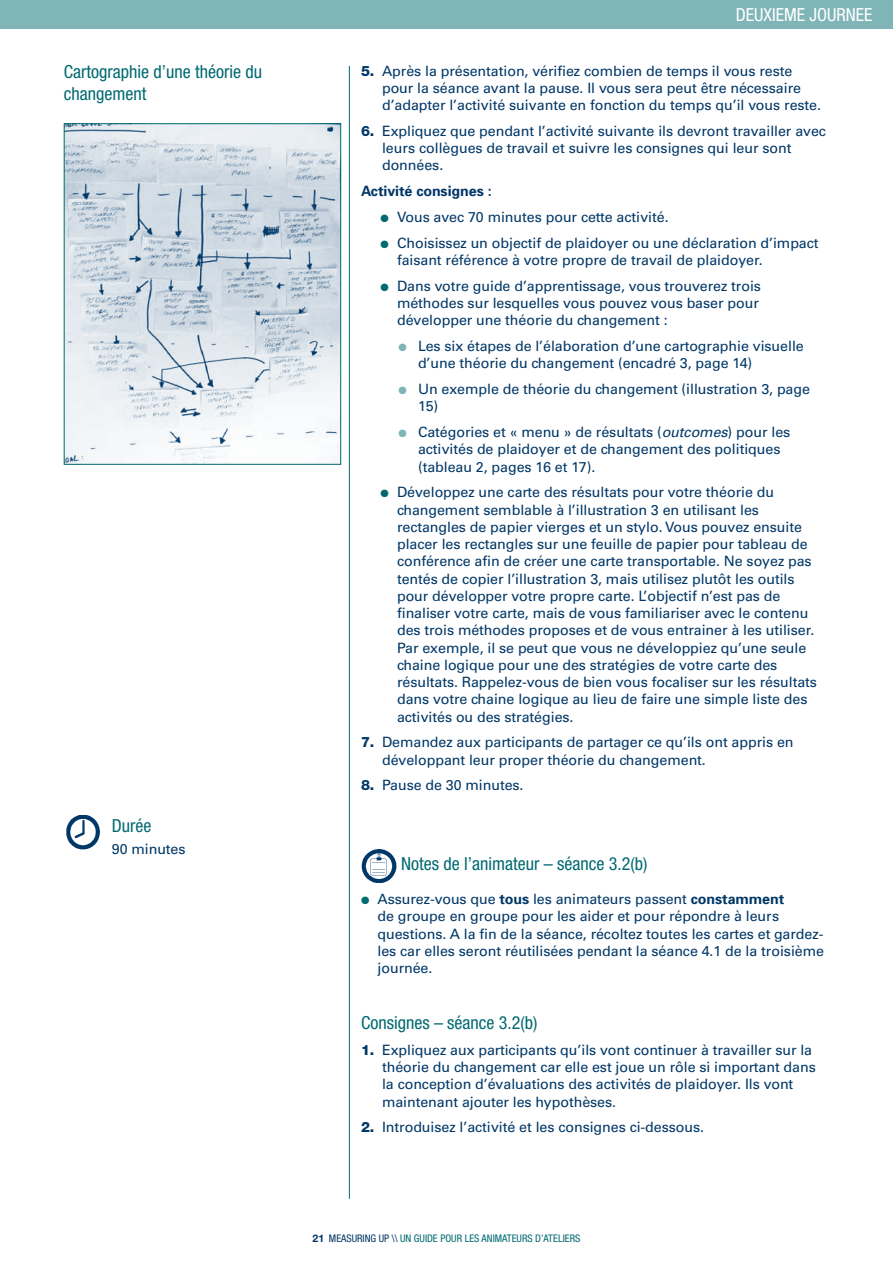
<style>
.page{position:relative;width:893px;height:1263px;background:#fff}
.page>*{position:absolute;margin:0;border:0;box-sizing:border-box;transform-origin:0 0}
.t1{font:condensed 18px/21.6px "Helvetica Neue";color:#006a71}
.t2{font:condensed 18px "Helvetica Neue";color:#fff}
.t3{font:14.25px/17.2px "Univers";letter-spacing:-.005em;color:#003767}
.t4{font:700 14.25px "Univers";letter-spacing:-.005em;color:#003767}
.t5{font:condensed 10.5px "Helvetica Neue";color:#006a71}
.s1{font-family:"Helvetica Neue";font-weight:800}
.s2{color:#006a71}
.s3{color:#80b5b8}
.s4{font-style:italic}
.s5{font-weight:700}
.s6{font-weight:700;font-stretch:normal;color:#003767}
.s7{color:#003767}
</style>
<div class="page">
<div style="left:0;top:0;width:893px;height:28px;background:#80b5b8"></div>
<img style="left:362px;top:850px;width:34px;height:33px">
<hr style="left:349px;top:66px;width:1px;height:1133px;background:#006a71">
<img style="left:66px;top:125px;width:273px;height:338px">
<div style="left:64px;top:123px;width:277px;height:342px;border:1px solid #006a71"></div>
<img style="left:66px;top:815px;width:34px;height:35px">
<p class="t1" style="left:64px;top:61px;width:200px">Cartographie d’une théorie du changement</p>
<p class="t1" style="left:112px;top:815px;width:41px">Durée</p>
<p class="t3" style="left:112px;top:840px;width:75px">90 minutes</p>
<p class="t2" style="left:736px;top:4px;width:138px">DEUXIEME JOURNEE</p>
<p class="t3" style="left:382px;top:62px;width:441px;text-indent:-21px"><span class="s1">5.</span> Après la présentation, vérifiez combien de temps il vous reste pour la séance avant la pause. Il vous sera peut être nécessaire d’adapter l’activité suivante en fonction du temps qu’il vous reste.</p>
<p class="t3" style="left:382px;top:122px;width:445px;text-indent:-21px"><span class="s1">6.</span> Expliquez que pendant l’activité suivante ils devront travailler avec leurs collègues de travail et suivre les consignes qui leur sont données.</p>
<p class="t4" style="left:361px;top:182px;width:132px">Activité consignes :</p>
<p class="t3" style="left:380px;top:208px;width:290px"><span class="s2">●</span> Vous avec 70 minutes pour cette activité.</p>
<p class="t3" style="left:397px;top:234px;width:423px;text-indent:-17px"><span class="s2">●</span> Choisissez un objectif de plaidoyer ou une déclaration d’impact faisant référence à votre propre de travail de plaidoyer.</p>
<p class="t3" style="left:397px;top:277px;width:365px;text-indent:-17px"><span class="s2">●</span> Dans votre guide d’apprentissage, vous trouverez trois méthodes sur lesquelles vous pouvez vous baser pour développer une théorie du changement :</p>
<p class="t3" style="left:418px;top:337px;width:387px;text-indent:-19px"><span class="s3">●</span> Les six étapes de l’élaboration d’une cartographie visuelle d’une théorie du changement (encadré 3, page 14)</p>
<p class="t3" style="left:418px;top:380px;width:394px;text-indent:-19px"><span class="s3">●</span> Un exemple de théorie du changement (illustration 3, page<br>15)</p>
<p class="t3" style="left:418px;top:423px;width:374px;text-indent:-19px"><span class="s3">●</span> Catégories et « menu » de résultats (<span class="s4">outcomes</span>) pour les activités de plaidoyer et de changement des politiques (tableau 2, pages 16 et 17).</p>
<p class="t3" style="left:397px;top:484px;width:421px;text-indent:-17px"><span class="s2">●</span> Développez une carte des résultats pour votre théorie du changement semblable à l’illustration 3 en utilisant les rectangles de papier vierges et un stylo. Vous pouvez ensuite placer les rectangles sur une feuille de papier pour tableau de conférence afin de créer une carte transportable. Ne soyez pas tentés de copier l’illustration 3, mais utilisez plutôt les outils pour développer votre propre carte. L’objectif n’est pas de finaliser votre carte, mais de vous familiariser avec le contenu des trois méthodes proposes et de vous entrainer à les utiliser.<br>Par exemple, il se peut que vous ne développiez qu’une seule chaine logique pour une des stratégies de votre carte des résultats. Rappelez-vous de bien vous focaliser sur les résultats dans votre chaine logique au lieu de faire une simple liste des activités ou des stratégies.</p>
<p class="t3" style="left:382px;top:734px;width:413px;text-indent:-21px"><span class="s1">7.</span> Demandez aux participants de partager ce qu’ils ont appris en développant leur proper théorie du changement.</p>
<p class="t3" style="left:361px;top:777px;width:164px"><span class="s1">8.</span> Pause de 30 minutes.</p>
<p class="t1" style="left:401px;top:853px;width:248px">Notes de l’animateur – séance 3.2(b)</p>
<p class="t3" style="left:377px;top:890px;width:448px;text-indent:-17px"><span class="s2">●</span> Assurez-vous que <span class="s5">tous</span> les animateurs passent <span class="s5">constamment<br></span>de groupe en groupe pour les aider et pour répondre à leurs questions. A la fin de la séance, récoltez toutes les cartes et gardez&shy;les car elles seront réutilisées pendant la séance 4.1 de la troisième journée.</p>
<p class="t1" style="left:361px;top:1012px;width:178px">Consignes – séance 3.2(b)</p>
<p class="t3" style="left:382px;top:1041px;width:435px;text-indent:-21px"><span class="s1">1.</span> Expliquez aux participants qu’ils vont continuer à travailler sur la théorie du changement car elle est joue un rôle si important dans la conception d’évaluations des activités de plaidoyer. Ils vont maintenant ajouter les hypothèses.</p>
<p class="t3" style="left:361px;top:1119px;width:345px"><span class="s1">2.</span> Introduisez l’activité et les consignes ci-dessous.</p>
<p class="t5" style="left:313px;top:1232px;width:176px"><span class="s6">21</span> <span class="s7">MEASURING UP \\</span> Un guide pour les anima</p>
<p class="t5" style="left:507px;top:1232px;width:11px">teurs</p>
<p class="t5" style="left:535px;top:1232px;width:33px">d’ateliers</p>
</div>
